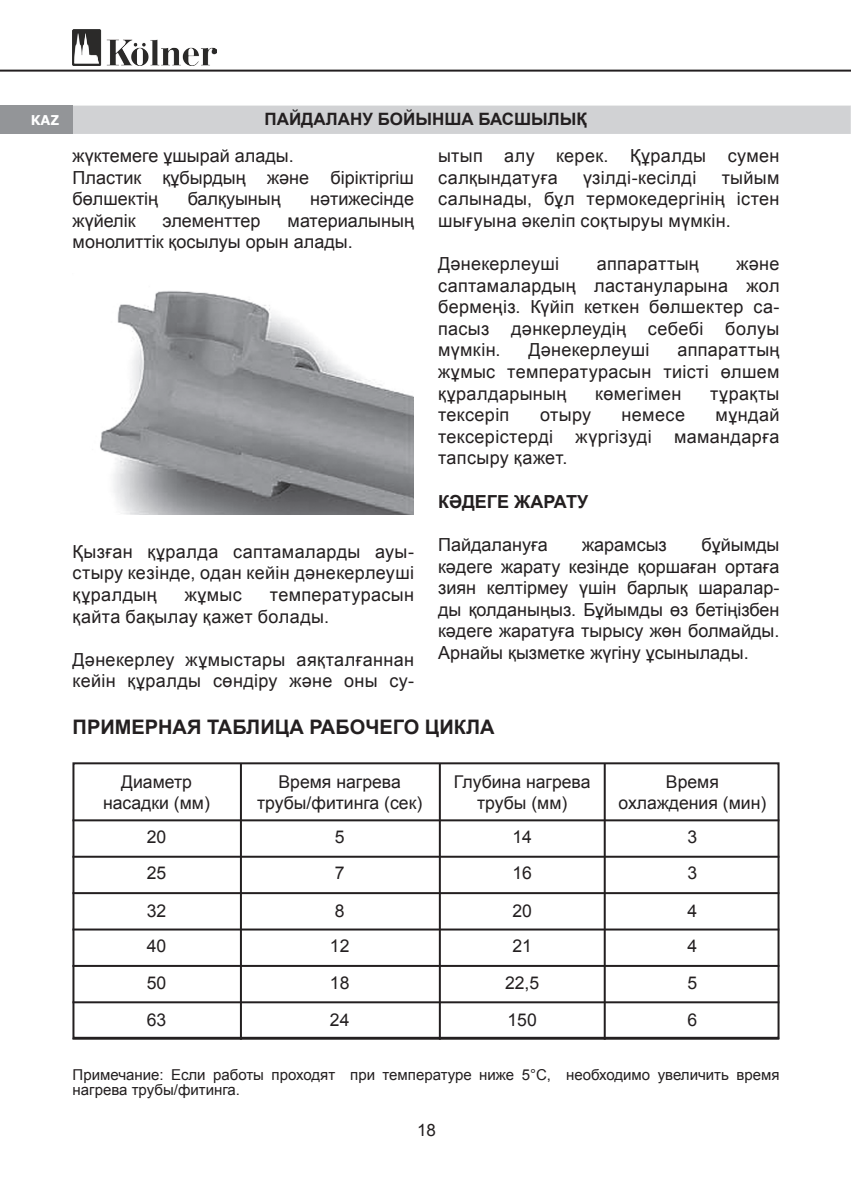
<style>
.page{position:relative;width:851px;height:1191px;background:#fff}
.page>*{position:absolute;margin:0;border:0;box-sizing:border-box;transform-origin:0 0}
.t1{font:700 20px "Arial";color:#231f20}
.t2{font:18px/21.6px "Arial";letter-spacing:.015em;color:#231f20;text-align:justify}
.t3{font:700 18px "Arial";color:#231f20}
.t4{font:17.6px/36.4px "Arial";color:#231f20;text-align:center}
.t5{font:700 17px "Arial";color:#231f20}
.t6{font:17px "Arial";color:#231f20}
.t7{font:15px/15px "Arial";color:#231f20}
.t8{font:700 13.6px "Verdana";color:#fff;scale:.95 1}
</style>
<div class="page">
<div style="left:0;top:106px;width:850px;height:28px;background:#d1d2d4"></div>
<svg style="left:850px;top:106px;width:1px;height:28px"></svg>
<hr style="left:0;top:70px;width:850px;height:2px;background:#231f20">
<img style="left:72px;top:29px;width:145px;height:36px">
<div style="left:0;top:106px;width:72px;height:28px;background:#939598"></div>
<img style="left:100px;top:291px;width:313px;height:223px">
<div style="left:72px;top:762px;width:707px;height:276px;border:2px solid #231f20"></div>
<hr style="left:72px;top:819px;width:707px;height:2px;background:#231f20">
<hr style="left:72px;top:855px;width:707px;height:2px;background:#231f20">
<hr style="left:240px;top:763px;width:2px;height:276px;background:#231f20">
<hr style="left:439px;top:763px;width:2px;height:276px;background:#231f20">
<hr style="left:603px;top:763px;width:2px;height:276px;background:#231f20">
<hr style="left:72px;top:892px;width:707px;height:2px;background:#231f20">
<hr style="left:72px;top:928px;width:707px;height:2px;background:#231f20">
<hr style="left:72px;top:965px;width:707px;height:2px;background:#231f20">
<hr style="left:72px;top:1001px;width:707px;height:2px;background:#231f20">
<hr style="left:72px;top:1037px;width:707px;height:2px;background:#231f20">
<p class="t8" style="left:31px;top:110px;width:32px">KAZ</p>
<p class="t5" style="left:264px;top:108px;width:324px">ПАЙДАЛАНУ БОЙЫНША БАСШЫЛЫҚ</p>
<p class="t2" style="left:73px;top:145px;width:343px;text-align:left">жүктемеге ұшырай алады.<br>Пластик құбырдың және біріктіргіш бөлшектің</p>
<p class="t2" style="left:438px;top:145px;width:343px">ытып алу керек. Құралды сумен салқындатуға</p>
<p class="t2" style="left:583px;top:167px;width:115px">үзілді-кесілді</p>
<p class="t2" style="left:438px;top:167px;width:343px;text-indent:283px">тыйым салынады, бұл термокедергінің істен шығуына әкеліп соқтыруы мүмкін.</p>
<p class="t2" style="left:438px;top:253px;width:123px">Дәнекерлеуші</p>
<p class="t2" style="left:596px;top:253px;width:104px">аппараттың</p>
<p class="t2" style="left:188px;top:188px;width:95px">балқуының</p>
<p class="t2" style="left:310px;top:188px;width:105px">нәтижесінде</p>
<p class="t2" style="left:73px;top:210px;width:64px">жүйелік</p>
<p class="t2" style="left:162px;top:210px;width:99px">элементтер</p>
<p class="t2" style="left:73px;top:210px;width:343px;text-indent:215px">материалының монолиттік қосылуы орын алады.</p>
<p class="t2" style="left:438px;top:253px;width:343px;text-indent:298px">және саптамалардың ластануларына жол бермеңіз. Күйіп кеткен бөлшектер са&shy;пасыз дәнкерлеудің себебі болуы мүмкін.</p>
<p class="t2" style="left:528px;top:339px;width:123px">Дәнекерлеуші</p>
<p class="t2" style="left:438px;top:339px;width:343px;text-indent:239px">аппараттың жұмыс температурасын тиісті өлшем құралдарының</p>
<p class="t2" style="left:595px;top:383px;width:87px">көмегімен</p>
<p class="t2" style="left:710px;top:383px;width:71px">тұрақты</p>
<p class="t2" style="left:73px;top:541px;width:343px">Қызған құралда саптамаларды ауы&shy;стыру кезінде, одан кейін дәнекерлеуші құралдың</p>
<p class="t2" style="left:73px;top:584px;width:343px;text-indent:197px">температурасын қайта бақылау қажет болады.</p>
<p class="t2" style="left:73px;top:649px;width:343px">Дәнекерлеу жұмыстары аяқталғаннан кейін құралды сөндіру және оны су-</p>
<p class="t2" style="left:185px;top:584px;width:59px">жұмыс</p>
<p class="t2" style="left:438px;top:404px;width:73px">тексеріп</p>
<p class="t2" style="left:540px;top:404px;width:53px">отыру</p>
<p class="t2" style="left:621px;top:404px;width:65px">немесе</p>
<p class="t2" style="left:438px;top:404px;width:343px;text-indent:277px">мұндай тексерістерді жүргізуді мамандарға тапсыру қажет.</p>
<p class="t3" style="left:438px;top:489px;width:152px">КӘДЕГЕ ЖАРАТУ</p>
<p class="t2" style="left:438px;top:534px;width:111px">Пайдалануға</p>
<p class="t2" style="left:582px;top:534px;width:86px">жарамсыз</p>
<p class="t2" style="left:438px;top:534px;width:343px;text-indent:263px">бұйымды кәдеге жарату кезінде қоршаған ортаға зиян келтірмеу үшін барлық шаралар&shy;ды қолданыңыз. Бұйымды өз бетіңізбен кәдеге жаратуға тырысу жөн болмайды.<br>Арнайы қызметке жүгіну ұсынылады.</p>
<p class="t1" style="left:73px;top:713px;width:423px">ПРИМЕРНАЯ ТАБЛИЦА РАБОЧЕГО ЦИКЛА</p>
<p class="t4" style="left:103px;top:771px;width:108px;line-height:21.2px">Диаметр насадки (мм)</p>
<p class="t4" style="left:147px;top:819px;width:21px;line-height:35.4px;text-align:left">20<br>25</p>
<p class="t4" style="left:147px;top:892px;width:21px;text-align:justify">32<br>40<br>50<br>63</p>
<p class="t4" style="left:257px;top:771px;width:166px;line-height:21.2px">Время нагрева трубы/фитинга (сек)</p>
<p class="t4" style="left:454px;top:771px;width:138px;line-height:21.2px">Глубина нагрева трубы (мм)</p>
<p class="t4" style="left:512px;top:819px;width:21px;line-height:35.4px;text-align:left">14<br>16</p>
<p class="t4" style="left:505px;top:892px;width:36px">20<br>21<br>22,5<br>150</p>
<p class="t4" style="left:335px;top:819px;width:11px;line-height:35.4px;text-align:left">5<br>7</p>
<p class="t4" style="left:330px;top:892px;width:21px;text-align:left">8<br>12<br>18<br>24</p>
<p class="t4" style="left:618px;top:771px;width:149px;line-height:21.2px">Время охлаждения (мин)</p>
<p class="t4" style="left:687px;top:819px;width:11px;line-height:35.4px;text-align:left">3<br>3</p>
<p class="t4" style="left:687px;top:892px;width:11px;text-align:justify">4<br>4<br>5<br>6</p>
<p class="t7" style="left:73px;top:1067px;width:708px">Примечание: Если работы проходят при температуре ниже 5°С, необходимо увеличить время нагрева трубы/фитинга.</p>
<p class="t6" style="left:417px;top:1118px;width:20px">18</p>
</div>
